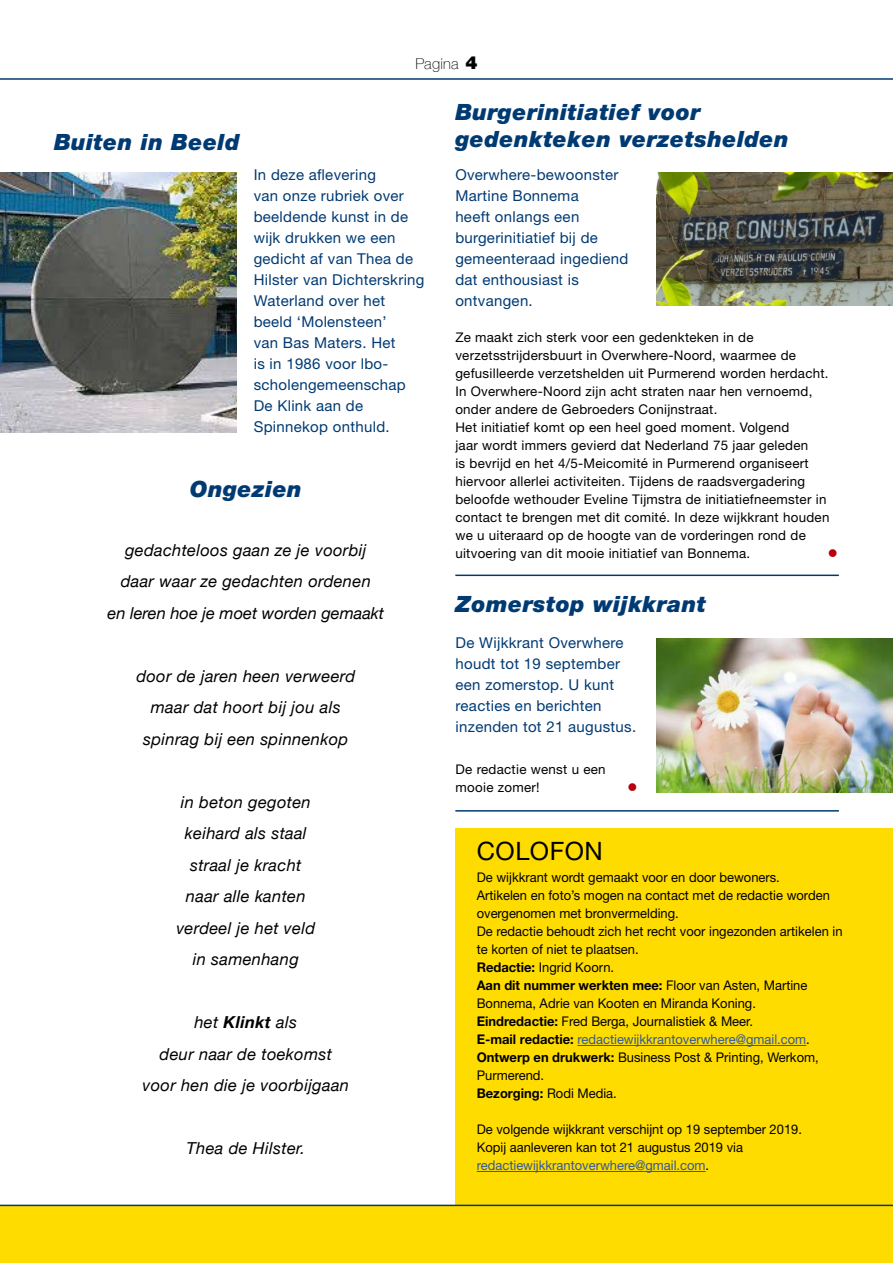
<style>
.page{position:relative;width:893px;height:1263px;background:#fff}
.page>*{position:absolute;margin:0;border:0;box-sizing:border-box;transform-origin:0 0}
.t1{font:25.35px "Helvetica Neue";letter-spacing:.02em;color:#000}
.H1__Kop{font:italic 900 22.5px/27px "Helvetica Neue";letter-spacing:.02em;color:#003a73}
.P__Tekst_plat{font:italic 16.5px "Helvetica Neue";letter-spacing:.02em;color:#000}
.P__Tekst_plat-2{font:italic 16.5px "Helvetica Neue";color:#000}
.H1__Kop-2{font:italic 16.5px "Helvetica Neue";letter-spacing:.02em;color:#000}
.H__Introtekst{font:15px/21px "Helvetica Neue";letter-spacing:.02em;color:#003a73}
.t2{font:100 15px "Helvetica Neue";letter-spacing:.02em;color:#000}
.P__Tekst_plat-3{font:13.35px/18px "Helvetica Neue";letter-spacing:.02em;color:#000}
.P__Tekst_plat-4{font:13.35px/18px "Helvetica Neue";color:#000}
.t3{font:13.35px "Helvetica Neue";color:#30589b}
.t4{font:700 13.35px "Helvetica Neue";color:#000}
.P__Tekst_plat-5{font:13.35px "Wingdings";color:#b6000d}
.s1{font-weight:900;font-size:18px}
.s2{font-weight:700}
.s3{font-weight:700;color:#000}
.s4{color:#000}
.s5{font-weight:400}
.s6{color:#30589b}
</style>
<div class="page">
<hr style="left:0;top:78px;width:893px;height:2px;background:#003a73">
<div style="left:0;top:1206px;width:893px;height:57px;background:#ffdc00"></div>
<div style="left:455px;top:828px;width:438px;height:435px;background:#ffdc00"></div>
<hr style="left:577px;top:1045px;width:229px;height:1px;background:#30589b">
<hr style="left:477px;top:1171px;width:229px;height:1px;background:#30589b">
<hr style="left:0;top:1205px;width:893px;height:1px;background:#003a73">
<hr style="left:455px;top:575px;width:384px;height:1px;background:#003a73">
<hr style="left:455px;top:810px;width:384px;height:2px;background:#003a73">
<img style="left:0;top:172px;width:237px;height:260px">
<img style="left:656px;top:638px;width:237px;height:155px">
<img style="left:656px;top:172px;width:237px;height:134px">
<p class="t2" style="left:415px;top:52px;width:63px">Pagina <span class="s1">4</span></p>
<h1 class="H1__Kop" style="left:54px;top:128px;width:187px">Buiten in Beeld</h1>
<p class="H__Introtekst" style="left:254px;top:164px;width:172px">In deze aflevering<br>van onze rubriek over beeldende kunst in de wijk drukken we een gedicht af van Thea de<br>Hilster van Dichterskring<br>Waterland over het beeld ‘Molensteen’<br>van Bas Maters. Het<br>is in 1986 voor lbo&shy;scholengemeenschap<br>De Klink aan de<br>Spinnekop onthuld.</p>
<h1 class="H1__Kop" style="left:190px;top:475px;width:114px">Ongezien</h1>
<h1 class="H1__Kop-2" style="left:125px;top:538px;width:243px">gedachteloos gaan ze je voorbij</h1>
<p class="P__Tekst_plat" style="left:121px;top:569px;width:252px">daar waar ze gedachten ordenen</p>
<p class="P__Tekst_plat-2" style="left:107px;top:601px;width:278px">en leren hoe je moet worden gemaakt</p>
<p class="P__Tekst_plat" style="left:136px;top:664px;width:220px">door de jaren heen verweerd</p>
<p class="P__Tekst_plat" style="left:151px;top:695px;width:191px">maar dat hoort bij jou als</p>
<p class="P__Tekst_plat" style="left:143px;top:727px;width:207px">spinrag bij een spinnenkop</p>
<p class="P__Tekst_plat" style="left:181px;top:790px;width:131px">in beton gegoten</p>
<p class="P__Tekst_plat" style="left:185px;top:821px;width:123px">keihard als staal</p>
<p class="P__Tekst_plat" style="left:190px;top:853px;width:113px">straal je kracht</p>
<p class="P__Tekst_plat" style="left:186px;top:884px;width:121px">naar alle kanten</p>
<p class="P__Tekst_plat" style="left:176px;top:916px;width:140px">verdeel je het veld</p>
<p class="P__Tekst_plat" style="left:193px;top:947px;width:108px">in samenhang</p>
<p class="P__Tekst_plat" style="left:194px;top:1010px;width:104px">het <span class="s2">Klinkt</span> als</p>
<p class="P__Tekst_plat" style="left:160px;top:1042px;width:174px">deur naar de toekomst</p>
<p class="P__Tekst_plat" style="left:142px;top:1073px;width:208px">voor hen die je voorbijgaan</p>
<p class="P__Tekst_plat" style="left:186px;top:1136px;width:120px">Thea de Hilster.</p>
<h1 class="H1__Kop" style="left:455px;top:98px;width:335px">Burgerinitiatief voor gedenkteken verzetshelden</h1>
<p class="H__Introtekst" style="left:455px;top:164px;width:175px">Overwhere-bewoonster<br>Martine Bonnema<br>heeft onlangs een burgerinitiatief bij de gemeenteraad ingediend dat enthousiast is ontvangen.</p>
<p class="P__Tekst_plat-3" style="left:455px;top:328px;width:375px">Ze maakt zich sterk voor een gedenkteken in de verzetsstrijdersbuurt in Overwhere-Noord, waarmee de gefusilleerde verzetshelden uit Purmerend worden herdacht.<br>In Overwhere-Noord zijn acht straten naar hen vernoemd, onder andere de Gebroeders Conijnstraat.</p>
<p class="P__Tekst_plat-3" style="left:455px;top:418px;width:376px">Het initiatief komt op een heel goed moment. Volgend<br>jaar wordt immers gevierd dat Nederland 75 jaar geleden<br>is bevrijd en het 4/5-Meicomité in Purmerend organiseert hiervoor allerlei activiteiten. Tijdens de raadsvergadering beloofde wethouder Eveline Tijmstra de initiatiefneemster in contact te brengen met dit comité. In deze wijkkrant houden we u uiteraard op de hoogte van de vorderingen rond de uitvoering van dit mooie initiatief van Bonnema.</p>
<p class="P__Tekst_plat-5" style="left:828px;top:546px;width:11px">●</p>
<h1 class="H1__Kop" style="left:456px;top:590px;width:252px">Zomerstop wijkkrant</h1>
<p class="H__Introtekst" style="left:456px;top:632px;width:182px">De Wijkkrant Overwhere houdt tot 19 september een zomerstop. U kunt reacties en berichten inzenden tot 21 augustus.</p>
<p class="P__Tekst_plat-3" style="left:456px;top:760px;width:152px">De redactie wenst u een mooie zomer!</p>
<p class="P__Tekst_plat-5" style="left:627px;top:780px;width:11px">●</p>
<p class="t1" style="left:477px;top:835px;width:128px">COLOFON</p>
<p class="P__Tekst_plat-4" style="left:477px;top:868px;width:305px">De wijkkrant wordt gemaakt voor en door bewoners.</p>
<p class="P__Tekst_plat-4" style="left:477px;top:886px;width:355px">Artikelen en foto’s mogen na contact met de redactie worden overgenomen met bronvermelding.</p>
<p class="P__Tekst_plat-4" style="left:477px;top:922px;width:367px">De redactie behoudt zich het recht voor ingezonden artikelen in te korten of niet te plaatsen.</p>
<p class="P__Tekst_plat-4" style="left:477px;top:958px;width:139px"><span class="s2">Redactie:</span> Ingrid Koorn.</p>
<p class="P__Tekst_plat-4" style="left:477px;top:976px;width:332px"><span class="s2">Aan dit nummer werkten mee:</span> Floor van Asten, Martine<br>Bonnema, Adrie van Kooten en Miranda Koning.</p>
<p class="P__Tekst_plat-4" style="left:477px;top:1012px;width:278px"><span class="s2">Eindredactie:</span> Fred Berga, Journalistiek &amp; Meer.</p>
<p class="t3" style="left:477px;top:1031px;width:335px"><span class="s3">E-mail redactie:</span> redactiewijkkrantoverwhere@gmail.com<span class="s4">.</span></p>
<p class="P__Tekst_plat-4" style="left:477px;top:1048px;width:343px"><span class="s2">Ontwerp en drukwerk:</span> Business Post &amp; Printing, Werkom,<br>Purmerend.</p>
<p class="t4" style="left:477px;top:1085px;width:142px">Bezorging: <span class="s5">Rodi Media.</span></p>
<p class="P__Tekst_plat-4" style="left:477px;top:1120px;width:327px">De volgende wijkkrant verschijnt op 19 september 2019.</p>
<p class="P__Tekst_plat-4" style="left:477px;top:1138px;width:268px">Kopij aanleveren kan tot 21 augustus 2019 via <span class="s6">redactiewijkkrantoverwhere@gmail.com</span>.</p>
</div>
